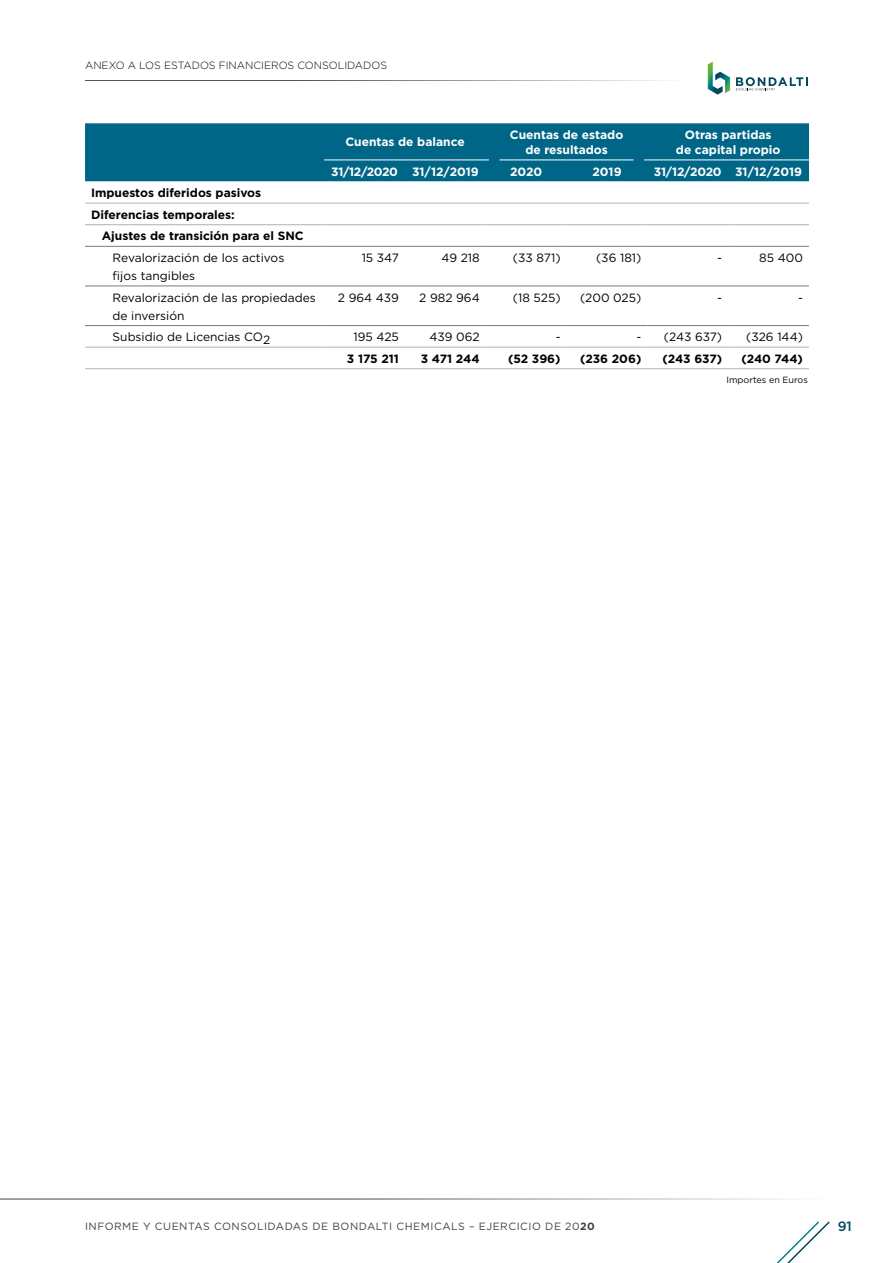
<style>
.page{position:relative;width:893px;height:1263px;background:#fff}
.page>*{position:absolute;margin:0;border:0;box-sizing:border-box;transform-origin:0 0}
.t1{font:500 13.5px "Gotham";color:#004760}
.t2{font:12px/18px "Gotham";color:#000}
.t3{font:700 12px/21.6px "Gotham";color:#000}
.t4{font:700 12px/15px "Gotham";color:#fff;text-align:center}
.t5{font:10.5px "Gotham";letter-spacing:.05em;color:#43403f}
.t6{font:300 10.5px "Gotham";color:#000}
.t7{font:9px "Gotham";color:#000}
.s1{font-weight:700}
</style>
<div class="page">
<svg style="left:736px;top:77px;width:72px;height:13px"></svg>
<svg style="left:708px;top:62px;width:22px;height:33px"></svg>
<hr style="left:0;top:1199px;width:893px;height:1px;background:#43403f">
<hr style="left:85px;top:80px;width:673px;height:1px;background:#43403f">
<svg style="left:776px;top:1221px;width:54px;height:42px"></svg>
<div style="left:85px;top:123px;width:724px;height:59px;background:#006687"></div>
<svg style="left:85px;top:202px;width:724px;height:145px"></svg>
<hr style="left:85px;top:246px;width:239px;height:1px;background:#7c7b7b">
<hr style="left:324px;top:246px;width:81px;height:1px;background:#7c7b7b">
<hr style="left:405px;top:246px;width:81px;height:1px;background:#7c7b7b">
<hr style="left:486px;top:246px;width:81px;height:1px;background:#7c7b7b">
<hr style="left:567px;top:246px;width:80px;height:1px;background:#7c7b7b">
<hr style="left:647px;top:246px;width:81px;height:1px;background:#7c7b7b">
<hr style="left:728px;top:246px;width:81px;height:1px;background:#7c7b7b">
<hr style="left:85px;top:286px;width:239px;height:1px;background:#7c7b7b">
<hr style="left:324px;top:286px;width:81px;height:1px;background:#7c7b7b">
<hr style="left:405px;top:286px;width:81px;height:1px;background:#7c7b7b">
<hr style="left:486px;top:286px;width:81px;height:1px;background:#7c7b7b">
<hr style="left:567px;top:286px;width:80px;height:1px;background:#7c7b7b">
<hr style="left:647px;top:286px;width:81px;height:1px;background:#7c7b7b">
<hr style="left:728px;top:286px;width:81px;height:1px;background:#7c7b7b">
<hr style="left:85px;top:325px;width:239px;height:1px;background:#7c7b7b">
<hr style="left:324px;top:325px;width:81px;height:1px;background:#7c7b7b">
<hr style="left:405px;top:325px;width:81px;height:1px;background:#7c7b7b">
<hr style="left:486px;top:325px;width:81px;height:1px;background:#7c7b7b">
<hr style="left:567px;top:325px;width:80px;height:1px;background:#7c7b7b">
<hr style="left:647px;top:325px;width:81px;height:1px;background:#7c7b7b">
<hr style="left:728px;top:325px;width:81px;height:1px;background:#7c7b7b">
<hr style="left:324px;top:160px;width:81px;height:1px;background:#fff">
<hr style="left:405px;top:160px;width:81px;height:1px;background:#fff">
<hr style="left:486px;top:160px;width:81px;height:1px;background:#fff">
<hr style="left:567px;top:160px;width:80px;height:1px;background:#fff">
<hr style="left:647px;top:160px;width:81px;height:1px;background:#fff">
<hr style="left:728px;top:160px;width:81px;height:1px;background:#fff">
<hr style="left:85px;top:203px;width:239px;height:1px;background:#b3b2b2">
<hr style="left:324px;top:203px;width:81px;height:1px;background:#b3b2b2">
<hr style="left:405px;top:203px;width:81px;height:1px;background:#b3b2b2">
<hr style="left:486px;top:203px;width:81px;height:1px;background:#b3b2b2">
<hr style="left:567px;top:203px;width:80px;height:1px;background:#b3b2b2">
<hr style="left:647px;top:203px;width:81px;height:1px;background:#b3b2b2">
<hr style="left:728px;top:203px;width:81px;height:1px;background:#b3b2b2">
<hr style="left:85px;top:224px;width:239px;height:1px;background:#b3b2b2">
<hr style="left:324px;top:224px;width:81px;height:1px;background:#b3b2b2">
<hr style="left:405px;top:224px;width:81px;height:1px;background:#b3b2b2">
<hr style="left:486px;top:224px;width:81px;height:1px;background:#b3b2b2">
<hr style="left:567px;top:224px;width:80px;height:1px;background:#b3b2b2">
<hr style="left:647px;top:224px;width:81px;height:1px;background:#b3b2b2">
<hr style="left:728px;top:224px;width:81px;height:1px;background:#b3b2b2">
<hr style="left:85px;top:347px;width:239px;height:1px;background:#b3b2b2">
<hr style="left:324px;top:347px;width:81px;height:1px;background:#b3b2b2">
<hr style="left:405px;top:347px;width:81px;height:1px;background:#b3b2b2">
<hr style="left:486px;top:347px;width:81px;height:1px;background:#b3b2b2">
<hr style="left:567px;top:347px;width:80px;height:1px;background:#b3b2b2">
<hr style="left:647px;top:347px;width:81px;height:1px;background:#b3b2b2">
<hr style="left:728px;top:347px;width:81px;height:1px;background:#b3b2b2">
<hr style="left:85px;top:368px;width:239px;height:1px;background:#b3b2b2">
<hr style="left:324px;top:368px;width:81px;height:1px;background:#b3b2b2">
<hr style="left:405px;top:368px;width:81px;height:1px;background:#b3b2b2">
<hr style="left:486px;top:368px;width:81px;height:1px;background:#b3b2b2">
<hr style="left:567px;top:368px;width:80px;height:1px;background:#b3b2b2">
<hr style="left:647px;top:368px;width:81px;height:1px;background:#b3b2b2">
<hr style="left:728px;top:368px;width:81px;height:1px;background:#b3b2b2">
<div style="left:489px;top:139px;width:10px;height:34px;background:#006687"></div>
<div style="left:634px;top:139px;width:10px;height:34px;background:#006687"></div>
<p class="t6" style="left:85px;top:59px;width:303px">ANEXO A LOS ESTADOS FINANCIEROS CONSOLIDADOS</p>
<p class="t4" style="left:345px;top:135px;width:121px">Cuentas de balance</p>
<p class="t4" style="left:510px;top:127px;width:115px">Cuentas de estado de resultados</p>
<p class="t4" style="left:676px;top:127px;width:106px">Otras partidas de capital propio</p>
<p class="t4" style="left:331px;top:164px;width:149px">31/12/2020 31/12/2019</p>
<p class="t4" style="left:510px;top:164px;width:34px">2020</p>
<p class="t4" style="left:592px;top:164px;width:31px">2019</p>
<p class="t4" style="left:654px;top:164px;width:150px">31/12/2020 31/12/2019</p>
<p class="t3" style="left:91px;top:182px;width:172px">Impuestos diferidos pasivos<br>Diferencias temporales:</p>
<p class="t3" style="left:102px;top:225px;width:203px">Ajustes de transición para el SNC</p>
<p class="t2" style="left:113px;top:248px;width:173px">Revalorización de los activos fijos tangibles</p>
<p class="t2" style="left:362px;top:248px;width:39px">15 347</p>
<p class="t2" style="left:441px;top:248px;width:40px">49 218</p>
<p class="t2" style="left:513px;top:248px;width:49px">(33 871)</p>
<p class="t2" style="left:596px;top:248px;width:47px">(36 181)</p>
<p class="t2" style="left:717px;top:248px;width:6px">-</p>
<p class="t2" style="left:759px;top:248px;width:45px">85 400</p>
<p class="t2" style="left:113px;top:288px;width:205px">Revalorización de las propiedades de inversión</p>
<p class="t2" style="left:338px;top:288px;width:63px">2 964 439</p>
<p class="t2" style="left:419px;top:288px;width:62px">2 982 964</p>
<p class="t2" style="left:513px;top:288px;width:49px">(18 525)</p>
<p class="t2" style="left:580px;top:288px;width:63px">(200 025)</p>
<p class="t2" style="left:717px;top:288px;width:6px">-</p>
<p class="t2" style="left:798px;top:288px;width:6px">-</p>
<p class="t2" style="left:113px;top:328px;width:159px">Subsidio de Licencias CO2</p>
<p class="t2" style="left:353px;top:328px;width:47px">195 425</p>
<p class="t2" style="left:429px;top:328px;width:52px">439 062</p>
<p class="t2" style="left:556px;top:328px;width:6px">-</p>
<p class="t2" style="left:636px;top:328px;width:87px">- (243 637)</p>
<p class="t2" style="left:746px;top:328px;width:58px">(326 144)</p>
<p class="t3" style="left:347px;top:348px;width:54px">3 175 211</p>
<p class="t3" style="left:421px;top:348px;width:61px">3 471 244</p>
<p class="t3" style="left:508px;top:348px;width:54px">(52 396)</p>
<p class="t3" style="left:580px;top:348px;width:63px">(236 206)</p>
<p class="t3" style="left:662px;top:348px;width:61px">(243 637)</p>
<p class="t3" style="left:741px;top:348px;width:63px">(240 744)</p>
<p class="t7" style="left:726px;top:374px;width:83px">Importes en Euros</p>
<p class="t5" style="left:85px;top:1220px;width:511px">INFORME Y CUENTAS CONSOLIDADAS DE BONDALTI CHEMICALS – EJERCICIO DE 20<span class="s1">20</span></p>
<p class="t1" style="left:838px;top:1218px;width:16px">91</p>
</div>
